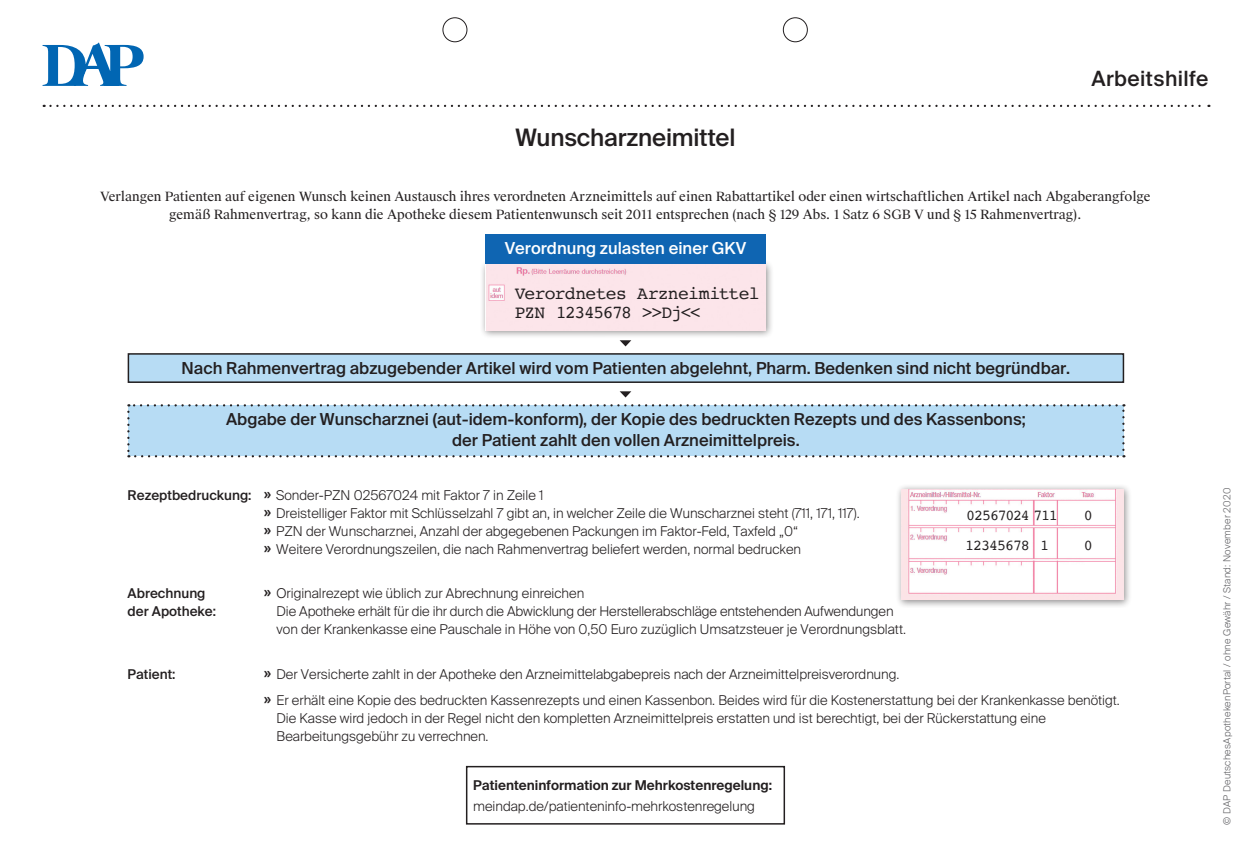
<style>
.page{position:relative;width:1251px;height:851px;background:#fff}
.page>*{position:absolute;margin:0;border:0;box-sizing:border-box;transform-origin:0 0}
.t1{font:500 24px "Suisse Intl";letter-spacing:-.01em;color:#231f20}
.t2{font:500 21px "Suisse Intl";letter-spacing:.02em;color:#231f20}
.t3{font:18px/19.5px "Courier";letter-spacing:-.045em;color:#231f20}
.t4{font:500 16.5px/21px "Suisse Intl";color:#231f20;text-align:center}
.t5{font:500 16.5px "Suisse Intl";color:#fff}
.t6{font:15px "Courier";letter-spacing:-.075em;color:#231f20}
.t7{font:300 13.5px/18px "Suisse Intl";color:#231f20}
.t8{font:600 13.5px "Suisse Intl";color:#231f20}
.t9{font:500 13.5px "Suisse Intl";color:#231f20}
.t10{font:12.75px/18px "Suisse Works";color:#231f20;text-align:center}
.t11{font:300 9.75px "Suisse Intl";letter-spacing:.02em;color:#636366}
.s1{font-weight:500}
</style>
<div class="page">
<div style="left:442px;top:18px;width:25px;height:24px;border:1px solid #231f20;border-radius:50%"></div>
<div style="left:783px;top:18px;width:24px;height:24px;border:1px solid #231f20;border-radius:50%"></div>
<svg style="left:44px;top:105px;width:1165px;height:2px"></svg>
<svg style="left:43px;top:43px;width:101px;height:43px"></svg>
<div style="left:128px;top:354px;width:995px;height:28px;background:#b7dcf4"></div>
<div style="left:128px;top:353px;width:995px;height:30px;border:2px solid #231f20"></div>
<div style="left:127px;top:404px;width:997px;height:53px;background:#b7dcf4"></div>
<svg style="left:619px;top:340px;width:12px;height:6px"></svg>
<svg style="left:619px;top:391px;width:12px;height:6px"></svg>
<div style="left:479px;top:259px;width:295px;height:80px;background:#231f20;opacity:.5"></div>
<div style="left:485px;top:265px;width:280px;height:65px;background:#fce5ea"></div>
<div style="left:485px;top:234px;width:280px;height:30px;background:#0f65b2"></div>
<div style="left:466px;top:765px;width:318px;height:59px;border:2px solid #231f20"></div>
<div style="left:895px;top:483px;width:237px;height:125px;background:#231f20;opacity:.5"></div>
<img style="left:900px;top:489px;width:223px;height:110px">
<h1 class="t1" style="left:515px;top:124px;width:221px">Wunscharzneimittel</h1>
<h2 class="t2" style="left:1091px;top:66px;width:118px">Arbeitshilfe</h2>
<p class="t10" style="left:100px;top:188px;width:1051px">Verlangen Patienten auf eigenen Wunsch keinen Austausch ihres verordneten Arzneimittels auf einen Rabattartikel oder einen wirtschaftlichen Artikel nach Abgaberangfolge gemäß Rahmenvertrag, so kann die Apotheke diesem Patientenwunsch seit 2011 entsprechen (nach § 129 Abs. 1 Satz 6 SGB V und § 15 Rahmenvertrag).</p>
<p class="t5" style="left:504px;top:239px;width:243px">Verordnung zulasten einer GKV</p>
<h3 class="t3" style="left:514px;top:283px;width:246px">Verordnetes Arzneimittel<br>PZN 12345678 &gt;&gt;Dj&lt;&lt;</h3>
<p class="t4" style="left:182px;top:357px;width:889px">Nach Rahmenvertrag abzugebender Artikel wird vom Patienten abgelehnt, Pharm. Bedenken sind nicht begründbar.</p>
<p class="t4" style="left:226px;top:409px;width:800px">Abgabe der Wunscharznei (aut-idem-konform), der Kopie des bedruckten Rezepts und des Kassenbons; der Patient zahlt den vollen Arzneimittelpreis.</p>
<p class="t7" style="left:264px;top:486px;width:597px;text-indent:-136px"><span class="s1">Rezeptbedruckung: »</span> Sonder-PZN 02567024 mit Faktor 7 in Zeile 1<br><span class="s1">»</span> Dreistelliger Faktor mit Schlüsselzahl 7 gibt an, in welcher Zeile die Wunscharznei steht (711, 171, 117). <span class="s1">»</span> PZN der Wunscharznei, Anzahl der abgegebenen Packungen im Faktor-Feld, Taxfeld „0“<br><span class="s1">»</span> Weitere Verordnungszeilen, die nach Rahmenvertrag beliefert werden, normal bedrucken</p>
<p class="t9" style="left:128px;top:585px;width:79px">Abrechnung</p>
<p class="t7" style="left:264px;top:584px;width:322px"><span class="s1">»</span> Originalrezept wie üblich zur Abrechnung einreichen</p>
<p class="t9" style="left:128px;top:603px;width:90px">der Apotheke:</p>
<p class="t7" style="left:276px;top:602px;width:630px">Die Apotheke erhält für die ihr durch die Abwicklung der Herstellerabschläge entstehenden Aufwendungen von der Krankenkasse eine Pauschale in Höhe von 0,50 Euro zuzüglich Umsatzsteuer je Verordnungsblatt.</p>
<p class="t9" style="left:128px;top:666px;width:49px">Patient:</p>
<p class="t7" style="left:264px;top:660px;width:857px;line-height:26.5px"><span class="s1">»</span> Der Versicherte zahlt in der Apotheke den Arzneimittelabgabepreis nach der Arzneimittelpreisverordnung.<br><span class="s1">»</span> Er erhält eine Kopie des bedruckten Kassenrezepts und einen Kassenbon. Beides wird für die Kostenerstattung bei der Krankenkasse benötigt.</p>
<p class="t7" style="left:276px;top:709px;width:770px">Die Kasse wird jedoch in der Regel nicht den kompletten Arzneimittelpreis erstatten und ist berechtigt, bei der Rückerstattung eine<br>Bearbeitungsgebühr zu verrechnen.</p>
<p class="t6" style="left:966px;top:504px;width:93px">02567024 711</p>
<p class="t6" style="left:1083px;top:504px;width:10px">0</p>
<p class="t6" style="left:964px;top:534px;width:85px">12345678 1</p>
<p class="t6" style="left:1083px;top:534px;width:10px">0</p>
<p class="t8" style="left:473px;top:777px;width:300px">Patienteninformation zur Mehrkostenregelung:</p>
<p class="t7" style="left:473px;top:796px;width:283px">meindap.de/patienteninfo-mehrkostenregelung</p>
<p class="t11" style="left:1220px;top:824px;width:338px;rotate:-90deg">© DAP DeutschesApothekenPortal / ohne Gewähr / Stand: November 2020</p>
</div>
